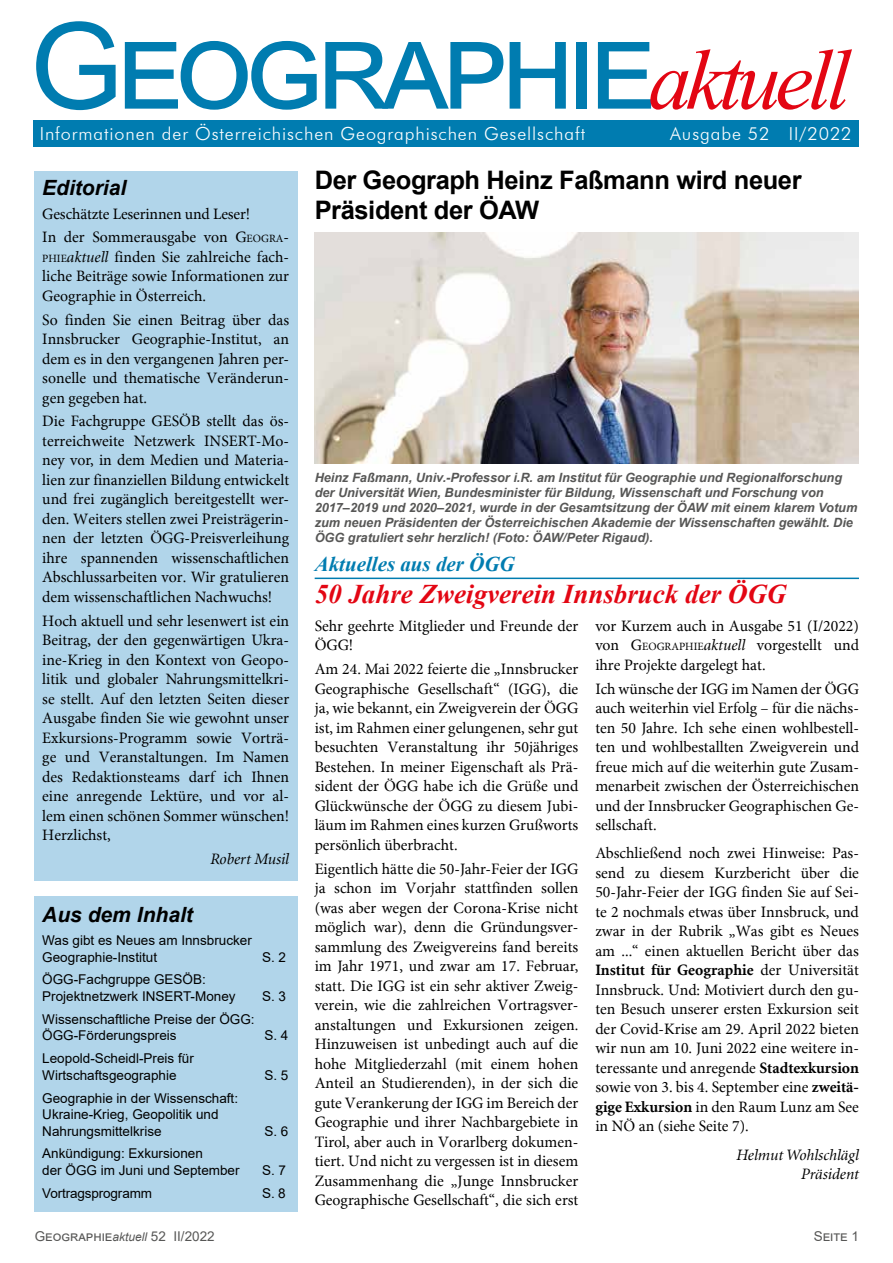
<style>
.page{position:relative;width:893px;height:1263px;background:#fff}
.page>*{position:absolute;margin:0;border:0;box-sizing:border-box;transform-origin:0 0}
.t1{font:120px "Arial";letter-spacing:-.06em;color:#007cb0}
.t2{font:italic 700 27px "Times New Roman";color:#e30613}
.t3{font:700 25.5px/30.6px "Arial";letter-spacing:-.015em;color:#000}
.t4{font:italic 700 21px "Arial";color:#000}
.t5{font:italic 700 21px "Times New Roman";color:#007cb0}
.t6{font:300 18px "Futura BT";letter-spacing:.05em;color:#fff}
.t7{font:15.75px/19.5px "Minion";color:#000;text-align:justify}
.t8{font:italic 15.75px/19.8px "Minion";color:#000;text-align:right}
.t9{font:13.5px/16.5px "Arial";color:#000}
.t10{font:13.5px "Arial";color:#575756}
.t11{font:italic 700 12.75px/15px "Arial";color:#575756}
.s1{font-family:"Times New Roman";font-style:italic;font-size:85.5px;color:#e30613}
.s2{font-style:inherit}
.s3{font-size:10.95px}
.s4{font-style:italic}
.s5{font-style:italic;font-size:12px}
.s6{font-weight:700}
</style>
<div class="page">
<div style="left:34px;top:171px;width:264px;height:709px;background:#b1d5ea"></div>
<div style="left:34px;top:120px;width:825px;height:27px;background:#007cb0"></div>
<div style="left:34px;top:896px;width:264px;height:316px;background:#b1d5ea"></div>
<hr style="left:315px;top:578px;width:544px;height:1px;background:#007cb0">
<img style="left:315px;top:233px;width:544px;height:231px">
<h1 class="t1" style="left:30px;top:-16px;width:822px">Geographie<span class="s1">aktuell</span></h1>
<p class="t6" style="left:40px;top:122px;width:547px">Informationen der Österreichischen Geographischen Gesellschaft</p>
<p class="t6" style="left:670px;top:122px;width:183px">Ausgabe 52 II/2022</p>
<h3 class="t4" style="left:42px;top:173px;width:86px">Editorial</h3>
<p class="t7" style="left:42px;top:201px;width:248px;line-height:23.7px">Geschätzte Leserinnen und Leser!<br>In der Sommerausgabe von <span class="s2">G</span><span class="s3">EOGRA</span><span class="s2">-</span></p>
<p class="t7" style="left:42px;top:247px;width:248px"><span class="s3">PHIE</span><span class="s4">aktuell</span> finden Sie zahlreiche fach&shy;liche Beiträge sowie Informationen zur Geographie in Österreich.</p>
<p class="t7" style="left:42px;top:310px;width:248px">So finden Sie einen Beitrag über das Innsbrucker Geographie-Institut, an dem es in den vergangenen Jahren per&shy;sonelle und thematische Veränderun&shy;gen gegeben hat.</p>
<p class="t7" style="left:42px;top:411px;width:248px">Die Fachgruppe GESÖB stellt das ös&shy;terreichweite Netzwerk INSERT-Mo&shy;ney vor, in dem Medien und Materia&shy;lien zur finanziellen Bildung entwickelt und frei zugänglich bereitgestellt wer&shy;den. Weiters stellen zwei Preisträgerin&shy;nen der letzten ÖGG-Preisverleihung ihre spannenden wissenschaftlichen Abschlussarbeiten vor. Wir gratulieren dem wissenschaftlichen Nachwuchs!</p>
<p class="t7" style="left:42px;top:611px;width:248px">Hoch aktuell und sehr lesenwert ist ein Beitrag, der den gegenwärtigen Ukra&shy;ine-Krieg in den Kontext von Geopo&shy;litik und globaler Nahrungsmittelkri&shy;se stellt. Auf den letzten Seiten dieser Ausgabe finden Sie wie gewohnt unser Exkursions-Programm sowie Vorträ&shy;ge und Veranstaltungen. Im Namen des Redaktionsteams darf ich Ihnen eine anregende Lektüre, und vor al&shy;lem einen schönen Sommer wünschen!<br>Herzlichst,</p>
<p class="t8" style="left:210px;top:849px;width:80px">Robert Musil</p>
<h3 class="t4" style="left:42px;top:901px;width:152px">Aus dem Inhalt</h3>
<p class="t9" style="left:42px;top:932px;width:211px">Was gibt es Neues am Innsbrucker<br>Geographie-Institut</p>
<p class="t9" style="left:42px;top:971px;width:195px">ÖGG-Fachgruppe GESÖB:<br>Projektnetzwerk INSERT-Money</p>
<p class="t9" style="left:42px;top:1011px;width:214px">Wissenschaftliche Preise der ÖGG:<br>ÖGG-Förderungspreis</p>
<p class="t9" style="left:42px;top:1050px;width:153px">Leopold-Scheidl-Preis für<br>Wirtschaftsgeographie</p>
<p class="t9" style="left:42px;top:1089px;width:197px">Geographie in der Wissenschaft:<br>Ukraine-Krieg, Geopolitik und<br>Nahrungsmittelkrise</p>
<p class="t9" style="left:42px;top:1145px;width:199px">Ankündigung: Exkursionen<br>der ÖGG im Juni und September</p>
<p class="t9" style="left:262px;top:948px;width:26px">S. 2</p>
<p class="t9" style="left:262px;top:988px;width:26px">S. 3</p>
<p class="t9" style="left:264px;top:1027px;width:26px">S. 4</p>
<p class="t9" style="left:264px;top:1066px;width:26px">S. 5</p>
<p class="t9" style="left:264px;top:1122px;width:26px">S. 6</p>
<p class="t9" style="left:262px;top:1162px;width:26px">S. 7</p>
<p class="t9" style="left:42px;top:1185px;width:111px">Vortragsprogramm</p>
<p class="t9" style="left:262px;top:1185px;width:25px">S. 8</p>
<p class="t10" style="left:35px;top:1227px;width:181px">Geographie<span class="s5">aktuell</span> 52 II/2022</p>
<h3 class="t3" style="left:315px;top:165px;width:488px">Der Geograph Heinz Faßmann wird neuer<br>Präsident der ÖAW</h3>
<p class="t11" style="left:315px;top:470px;width:544px">Heinz Faßmann, Univ.-Professor i.R. am Institut für Geographie und Regionalforschung der Universität Wien, Bundesminister für Bildung, Wissenschaft und Forschung von 2017–2019 und 2020–2021, wurde in der Gesamtsitzung der ÖAW mit einem klarem Votum zum neuen Präsidenten der Österreichischen Akademie der Wissenschaften gewählt. Die ÖGG gratuliert sehr herzlich! (Foto: ÖAW/Peter Rigaud).</p>
<h3 class="t5" style="left:315px;top:549px;width:202px">Aktuelles aus der ÖGG</h3>
<h2 class="t2" style="left:315px;top:575px;width:473px">50 Jahre Zweigverein Innsbruck der ÖGG</h2>
<p class="t7" style="left:315px;top:616px;width:265px">Sehr geehrte Mitglieder und Freunde der<br>ÖGG!</p>
<p class="t7" style="left:315px;top:659px;width:265px">Am 24. Mai 2022 feierte die „Innsbrucker Geographische Gesellschaft“ (IGG), die ja, wie bekannt, ein Zweigverein der ÖGG ist, im Rahmen einer gelungenen, sehr gut besuchten Veranstaltung ihr 50jähriges Bestehen. In meiner Eigenschaft als Prä&shy;sident der ÖGG habe ich die Grüße und Glückwünsche der ÖGG zu diesem Jubi&shy;läum im Rahmen eines kurzen Grußworts persönlich überbracht.</p>
<p class="t7" style="left:315px;top:858px;width:265px">Eigentlich hätte die 50-Jahr-Feier der IGG ja schon im Vorjahr stattfinden sollen (was aber wegen der Corona-Krise nicht möglich war), denn die Gründungsver&shy;sammlung des Zweigvereins fand bereits im Jahr 1971, und zwar am 17. Februar, statt. Die IGG ist ein sehr aktiver Zweig&shy;verein, wie die zahlreichen Vortragsver&shy;anstaltungen und Exkursionen zeigen.<br>Hinzuweisen ist unbedingt auch auf die hohe Mitgliederzahl (mit einem hohen Anteil an Studierenden), in der sich die gute Verankerung der IGG im Bereich der Geographie und ihrer Nachbargebiete in Tirol, aber auch in Vorarlberg dokumen&shy;tiert. Und nicht zu vergessen ist in diesem Zusammenhang die „Junge Innsbrucker Geographische Gesellschaft“, die sich erst</p>
<p class="t7" style="left:595px;top:616px;width:265px">vor Kurzem auch in Ausgabe 51 (I/2022) von <span class="s2">G</span><span class="s3">EOGRAPHIE</span><span class="s4">aktuell</span> vorgestellt und ihre Projekte dargelegt hat.</p>
<p class="t7" style="left:595px;top:679px;width:265px">Ich wünsche der IGG im Namen der ÖGG auch weiterhin viel Erfolg – für die nächs&shy;ten 50 Jahre. Ich sehe einen wohlbestell&shy;ten und wohlbestallten Zweigverein und freue mich auf die weiterhin gute Zusam&shy;menarbeit zwischen der Österreichischen und der Innsbrucker Geographischen Ge&shy;sellschaft.</p>
<p class="t7" style="left:595px;top:843px;width:265px">Abschließend noch zwei Hinweise: Pas&shy;send zu diesem Kurzbericht über die 50-Jahr-Feier der IGG finden Sie auf Sei&shy;te 2 nochmals etwas über Innsbruck, und zwar in der Rubrik „Was gibt es Neues am ...“ einen aktuellen Bericht über das <span class="s6">Institut für Geographie</span> der Universität Innsbruck. Und: Motiviert durch den gu&shy;ten Besuch unserer ersten Exkursion seit der Covid-Krise am 29. April 2022 bieten wir nun am 10. Juni 2022 eine weitere in&shy;teressante und anregende <span class="s6">Stadtexkursion </span>sowie von 3. bis 4. September eine <span class="s6">zweitä&shy;gige Exkursion</span> in den Raum Lunz am See in NÖ an (siehe Seite 7).</p>
<p class="t8" style="left:736px;top:1145px;width:124px">Helmut Wohlschlägl<br>Präsident</p>
<p class="t10" style="left:814px;top:1227px;width:47px">Seite 1</p>
</div>
